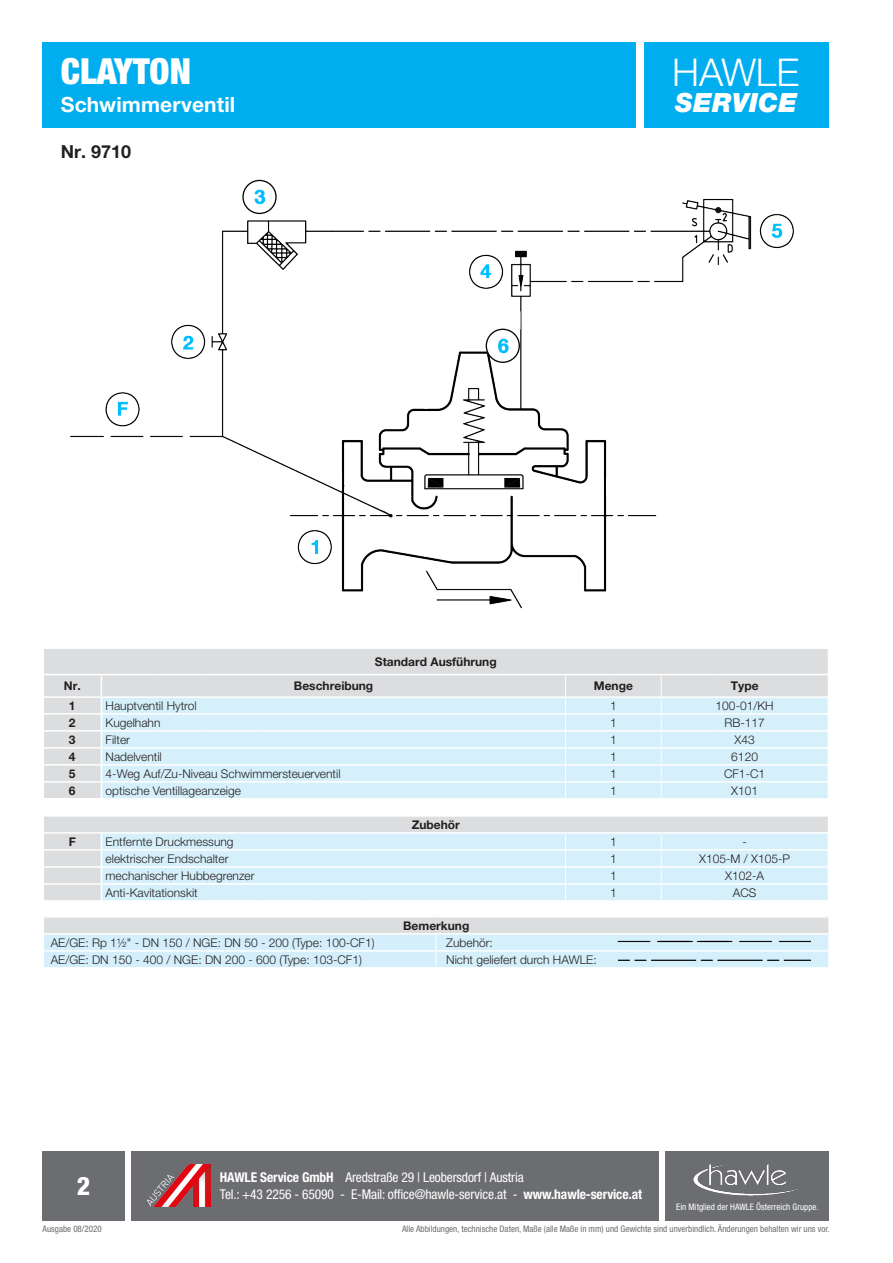
<style>
.page{position:relative;width:893px;height:1263px;background:#fff}
.page>*{position:absolute;margin:0;border:0;box-sizing:border-box;transform-origin:0 0}
.t1{font:300 38.4px "Helvetica Neue LT Pro";letter-spacing:-.005em;color:#fff}
.t2{font:900 condensed 36px "Helvetica Neue LT Pro";color:#fff}
.t3{font:italic 900 26.55px "Helvetica Neue LT Pro";letter-spacing:.005em;color:#fff}
.t4{font:800 condensed 25.5px "Helvetica Neue LT Pro";color:#fff}
.t5{font:700 21px "Helvetica Neue LT Pro";letter-spacing:.005em;color:#fff}
.t6{font:700 18px "Helvetica Neue LT Pro";color:#231f20}
.t7{font:condensed 13.5px/16.2px "Helvetica Neue LT Pro";letter-spacing:-.01em;color:#fff}
.t8{font:300 12px "Helvetica Neue LT Pro";color:#231f20}
.t9{font:700 12px "Helvetica Neue LT Pro";color:#231f20}
.t10{font:condensed 9px "Helvetica Neue LT Pro";color:#6c6d70}
.t11{font:condensed 9px "Helvetica Neue LT Pro";color:#fff}
.s1{font-weight:700}
</style>
<div class="page">
<div style="left:43px;top:43px;width:593px;height:85px;background:#00aeef"></div>
<div style="left:131px;top:1151px;width:528px;height:69px;background:#6c6d70"></div>
<img style="left:147px;top:1164px;width:64px;height:42px">
<div style="left:644px;top:43px;width:185px;height:85px;background:#00aeef"></div>
<div style="left:665px;top:1151px;width:164px;height:69px;background:#6c6d70"></div>
<img style="left:693px;top:1164px;width:105px;height:32px">
<div style="left:43px;top:1151px;width:82px;height:69px;background:#6c6d70"></div>
<div style="left:44px;top:649px;width:57px;height:251px;background:#dcdddf"></div>
<div style="left:43px;top:799px;width:58px;height:17px;background:#fff"></div>
<hr style="left:43px;top:674px;width:58px;height:1px;background:#fff">
<hr style="left:43px;top:696px;width:58px;height:2px;background:#fff">
<hr style="left:43px;top:713px;width:58px;height:1px;background:#fff">
<hr style="left:43px;top:730px;width:58px;height:2px;background:#fff">
<hr style="left:43px;top:747px;width:58px;height:2px;background:#fff">
<hr style="left:43px;top:764px;width:58px;height:2px;background:#fff">
<hr style="left:43px;top:781px;width:58px;height:2px;background:#fff">
<hr style="left:43px;top:798px;width:58px;height:2px;background:#fff">
<hr style="left:43px;top:815px;width:58px;height:2px;background:#fff">
<hr style="left:43px;top:832px;width:58px;height:2px;background:#fff">
<hr style="left:43px;top:849px;width:58px;height:2px;background:#fff">
<hr style="left:43px;top:866px;width:58px;height:2px;background:#fff">
<hr style="left:43px;top:883px;width:58px;height:2px;background:#fff">
<svg style="left:101px;top:649px;width:727px;height:251px"></svg>
<svg style="left:44px;top:917px;width:785px;height:50px;background:#daeaf1"></svg>
<img style="left:70px;top:179px;width:724px;height:430px">
<img style="left:242px;top:180px;width:35px;height:34px">
<img style="left:244px;top:181px;width:31px;height:32px;border-radius:16px">
<img style="left:486px;top:329px;width:34px;height:34px">
<img style="left:487px;top:330px;width:32px;height:32px;border-radius:16px">
<img style="left:729px;top:938px;width:81px;height:6px">
<img style="left:614px;top:938px;width:115px;height:6px">
<img style="left:619px;top:957px;width:192px;height:7px">
<p class="t2" style="left:61px;top:49px;width:132px">CLAYTON</p>
<p class="t5" style="left:61px;top:91px;width:176px">Schwimmerventil</p>
<p class="t6" style="left:61px;top:140px;width:72px">Nr. 9710</p>
<h1 class="t1" style="left:672px;top:49px;width:128px">HAWLE</h1>
<h3 class="t3" style="left:675px;top:86px;width:123px">SERVICE</h3>
<p class="t9" style="left:375px;top:654px;width:123px">Standard Ausführung</p>
<p class="t9" style="left:64px;top:678px;width:18px">Nr.</p>
<p class="t9" style="left:294px;top:678px;width:81px">Beschreibung</p>
<p class="t9" style="left:594px;top:678px;width:41px">Menge</p>
<p class="t9" style="left:731px;top:678px;width:29px">Type</p>
<p class="t9" style="left:69px;top:698px;width:8px">1</p>
<p class="t8" style="left:106px;top:698px;width:93px">Hauptventil Hytrol</p>
<p class="t8" style="left:610px;top:698px;width:8px">1</p>
<p class="t8" style="left:716px;top:698px;width:60px">100-01/KH</p>
<p class="t9" style="left:69px;top:715px;width:8px">2</p>
<p class="t8" style="left:106px;top:715px;width:56px">Kugelhahn</p>
<p class="t8" style="left:610px;top:715px;width:8px">1</p>
<p class="t8" style="left:724px;top:715px;width:42px">RB-117</p>
<p class="t9" style="left:69px;top:732px;width:8px">3</p>
<p class="t8" style="left:106px;top:732px;width:26px">Filter</p>
<p class="t8" style="left:610px;top:732px;width:8px">1</p>
<p class="t8" style="left:734px;top:732px;width:22px">X43</p>
<p class="t9" style="left:69px;top:749px;width:8px">4</p>
<p class="t8" style="left:106px;top:749px;width:58px">Nadelventil</p>
<p class="t8" style="left:610px;top:749px;width:8px">1</p>
<p class="t8" style="left:731px;top:749px;width:28px">6120</p>
<p class="t9" style="left:69px;top:766px;width:8px">5</p>
<p class="t8" style="left:106px;top:766px;width:236px">4-Weg Auf/Zu-Niveau Schwimmersteuerventil</p>
<p class="t8" style="left:610px;top:766px;width:8px">1</p>
<p class="t8" style="left:724px;top:766px;width:43px">CF1-C1</p>
<p class="t9" style="left:69px;top:783px;width:8px">6</p>
<p class="t8" style="left:106px;top:783px;width:137px">optische Ventillageanzeige</p>
<p class="t8" style="left:610px;top:783px;width:8px">1</p>
<p class="t8" style="left:731px;top:783px;width:28px">X101</p>
<p class="t9" style="left:412px;top:817px;width:50px">Zubehör</p>
<p class="t9" style="left:69px;top:834px;width:9px">F</p>
<p class="t8" style="left:106px;top:834px;width:130px">Entfernte Druckmessung</p>
<p class="t8" style="left:610px;top:834px;width:8px">1</p>
<p class="t8" style="left:742px;top:834px;width:6px">-</p>
<p class="t8" style="left:106px;top:851px;width:124px">elektrischer Endschalter</p>
<p class="t8" style="left:610px;top:851px;width:8px">1</p>
<p class="t8" style="left:699px;top:851px;width:92px">X105-M / X105-P</p>
<p class="t8" style="left:106px;top:868px;width:150px">mechanischer Hubbegrenzer</p>
<p class="t8" style="left:610px;top:868px;width:8px">1</p>
<p class="t8" style="left:725px;top:868px;width:40px">X102-A</p>
<p class="t8" style="left:106px;top:885px;width:94px">Anti-Kavitationskit</p>
<p class="t8" style="left:610px;top:885px;width:8px">1</p>
<p class="t8" style="left:733px;top:885px;width:25px">ACS</p>
<p class="t9" style="left:403px;top:918px;width:68px">Bemerkung</p>
<p class="t8" style="left:51px;top:935px;width:325px">AE/GE: Rp 1½" - DN 150 / NGE: DN 50 - 200 (Type: 100-CF1)</p>
<p class="t8" style="left:446px;top:935px;width:48px">Zubehör:</p>
<p class="t8" style="left:51px;top:952px;width:313px">AE/GE: DN 150 - 400 / NGE: DN 200 - 600 (Type: 103-CF1)</p>
<p class="t8" style="left:446px;top:952px;width:152px">Nicht geliefert durch HAWLE:</p>
<p class="t4" style="left:77px;top:1170px;width:15px">2</p>
<p class="t10" style="left:43px;top:1224px;width:61px">Ausgabe 08/2020</p>
<p class="t7" style="left:220px;top:1169px;width:424px"><span class="s1">HAWLE Service GmbH</span> Aredstraße 29 | Leobersdorf | Austria<br>Tel.: +43 2256 - 65090 - E-Mail: office@hawle-service.at - <span class="s1">www.hawle-service.at</span></p>
<p class="t11" style="left:676px;top:1201px;width:144px">Ein Mitglied der HAWLE Österreich Gruppe.</p>
<p class="t10" style="left:402px;top:1224px;width:429px">Alle Abbildungen, technische Daten, Maße (alle Maße in mm) und Gewichte sind unverbindlich. Änderungen behalten wir uns vor.</p>
</div>
